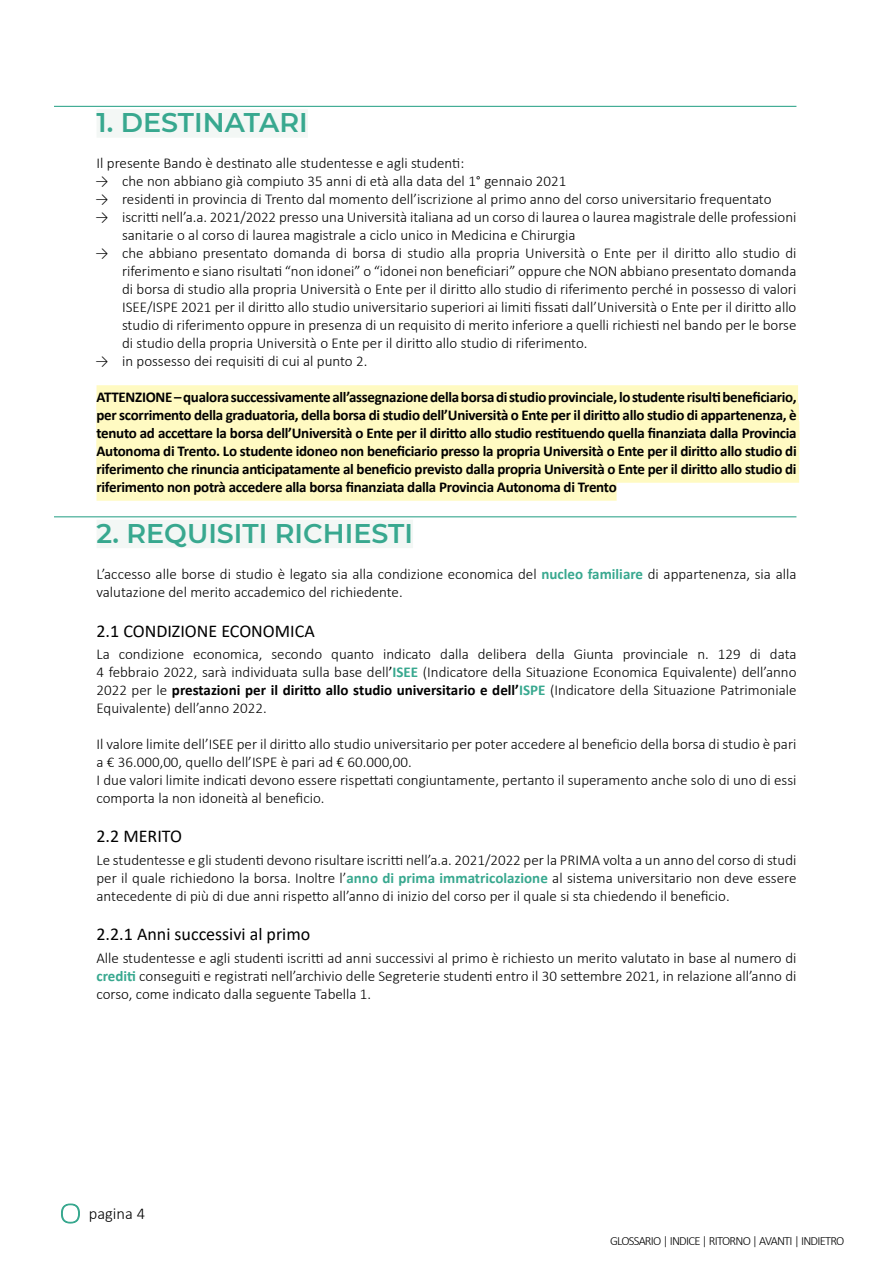
<style>
.page{position:relative;width:893px;height:1263px;background:#fff}
.page>*{position:absolute;margin:0;border:0;box-sizing:border-box;transform-origin:0 0}
.t1{font:600 27px "Montserrat";color:#38a88f}
.t2{font:18px "Calibri";color:#000}
.t3{font:300 16.5px "Calibri";color:#000}
.t4{font:300 15px/18px "Calibri";color:#000;text-align:justify}
.t5{font:700 15px/18px "Calibri";letter-spacing:-.02em;color:#000;text-align:justify}
.t6{font:300 12.6px "Calibri";letter-spacing:-.06em;color:#000}
.s1{font-weight:700;color:#38a88f}
.s2{font-weight:400}
.s3{font-weight:700}
</style>
<div class="page">
<hr style="left:54px;top:106px;width:742px;height:1px;background:#38a88f">
<div style="left:97px;top:109px;width:211px;height:29px;background:#f3f7f5"></div>
<div style="left:97px;top:385px;width:701px;height:26px;background:#fffac2"></div>
<div style="left:97px;top:403px;width:702px;height:26px;background:#fffac2"></div>
<div style="left:97px;top:421px;width:702px;height:26px;background:#fffac2"></div>
<div style="left:97px;top:439px;width:702px;height:26px;background:#fffac2"></div>
<div style="left:97px;top:457px;width:702px;height:26px;background:#fffac2"></div>
<div style="left:97px;top:475px;width:520px;height:26px;background:#fffac2"></div>
<hr style="left:54px;top:516px;width:742px;height:1px;background:#38a88f">
<div style="left:97px;top:520px;width:316px;height:28px;background:#f3f7f5"></div>
<svg style="left:61px;top:1203px;width:19px;height:21px"></svg>
<h1 class="t1" style="left:97px;top:104px;width:213px">1. DESTINATARI</h1>
<p class="t4" style="left:97px;top:154px;width:369px">Il presente Bando è destinato alle studentesse e agli studenti:</p>
<p class="t4" style="left:95px;top:172px;width:473px">→ che non abbiano già compiuto 35 anni di età alla data del 1° gennaio 2021</p>
<p class="t4" style="left:95px;top:190px;width:678px">→ residenti in provincia di Trento dal momento dell’iscrizione al primo anno del corso universitario frequentato</p>
<p class="t4" style="left:122px;top:208px;width:676px;text-indent:-27px">→ iscritti nell’a.a. 2021/2022 presso una Università italiana ad un corso di laurea o laurea magistrale delle professioni sanitarie o al corso di laurea magistrale a ciclo unico in Medicina e Chirurgia</p>
<p class="t4" style="left:122px;top:244px;width:676px;text-indent:-27px">→ che abbiano presentato domanda di borsa di studio alla propria Università o Ente per il diritto allo studio di riferimento e siano risultati “non idonei” o “idonei non beneficiari” oppure che NON abbiano presentato domanda di borsa di studio alla propria Università o Ente per il diritto allo studio di riferimento perché in possesso di valori ISEE/ISPE 2021 per il diritto allo studio universitario superiori ai limiti fissati dall’Università o Ente per il diritto allo studio di riferimento oppure in presenza di un requisito di merito inferiore a quelli richiesti nel bando per le borse di studio della propria Università o Ente per il diritto allo studio di riferimento.</p>
<p class="t4" style="left:95px;top:352px;width:274px">→ in possesso dei requisiti di cui al punto 2.</p>
<p class="t5" style="left:97px;top:388px;width:702px">ATTENZIONE – qualora successivamente all’assegnazione della borsa di studio provinciale, lo studente risulti beneficiario, per scorrimento della graduatoria, della borsa di studio dell’Università o Ente per il diritto allo studio di appartenenza, è tenuto ad accettare la borsa dell’Università o Ente per il diritto allo studio restituendo quella finanziata dalla Provincia Autonoma di Trento. Lo studente idoneo non beneficiario presso la propria Università o Ente per il diritto allo studio di riferimento che rinuncia anticipatamente al beneficio previsto dalla propria Università o Ente per il diritto allo studio di riferimento non potrà accedere alla borsa finanziata dalla Provincia Autonoma di Trento</p>
<h1 class="t1" style="left:97px;top:514px;width:318px">2. REQUISITI RICHIESTI</h1>
<p class="t4" style="left:97px;top:565px;width:701px">L’accesso alle borse di studio è legato sia alla condizione economica del <span class="s1">nucleo familiare</span> di appartenenza, sia alla valutazione del merito accademico del richiedente.</p>
<p class="t2" style="left:97px;top:618px;width:220px">2.1 CONDIZIONE ECONOMICA</p>
<p class="t4" style="left:97px;top:645px;width:701px">La condizione economica, secondo quanto indicato dalla delibera della Giunta provinciale n. 129 di data 4 febbraio 2022, sarà individuata sulla base dell<span class="s2">’</span><span class="s1">ISEE</span> (Indicatore della Situazione Economica Equivalente) dell’anno 2022 per le <span class="s3">prestazioni per il diritto allo studio universitario e dell’</span><span class="s1">ISPE</span> (Indicatore della Situazione Patrimoniale Equivalente) dell’anno 2022.</p>
<p class="t4" style="left:97px;top:735px;width:701px;text-align:left">Il valore limite dell’ISEE per il diritto allo studio universitario per poter accedere al beneficio della borsa di studio è pari a € 36.000,00, quello dell’ISPE è pari ad € 60.000,00.<br>I due valori limite indicati devono essere rispettati congiuntamente, pertanto il superamento anche solo di uno di essi comporta la non idoneità al beneficio.</p>
<p class="t2" style="left:97px;top:824px;width:87px">2.2 MERITO</p>
<p class="t4" style="left:97px;top:850px;width:701px">Le studentesse e gli studenti devono risultare iscritti nell’a.a. 2021/2022 per la PRIMA volta a un anno del corso di studi per il quale richiedono la borsa. Inoltre l’<span class="s1">anno di prima immatricolazione</span> al sistema universitario non deve essere antecedente di più di due anni rispetto all’anno di inizio del corso per il quale si sta chiedendo il beneficio.</p>
<p class="t2" style="left:97px;top:922px;width:215px">2.2.1 Anni successivi al primo</p>
<p class="t4" style="left:97px;top:948px;width:701px">Alle studentesse e agli studenti iscritti ad anni successivi al primo è richiesto un merito valutato in base al numero di <span class="s1">crediti</span> conseguiti e registrati nell’archivio delle Segreterie studenti entro il 30 settembre 2021, in relazione all’anno di corso, come indicato dalla seguente Tabella 1.</p>
<p class="t3" style="left:89px;top:1203px;width:58px">pagina 4</p>
<p class="t6" style="left:610px;top:1233px;width:236px">GLOSSARIO | INDICE | RITORNO | AVANTI | INDIETRO</p>
</div>
